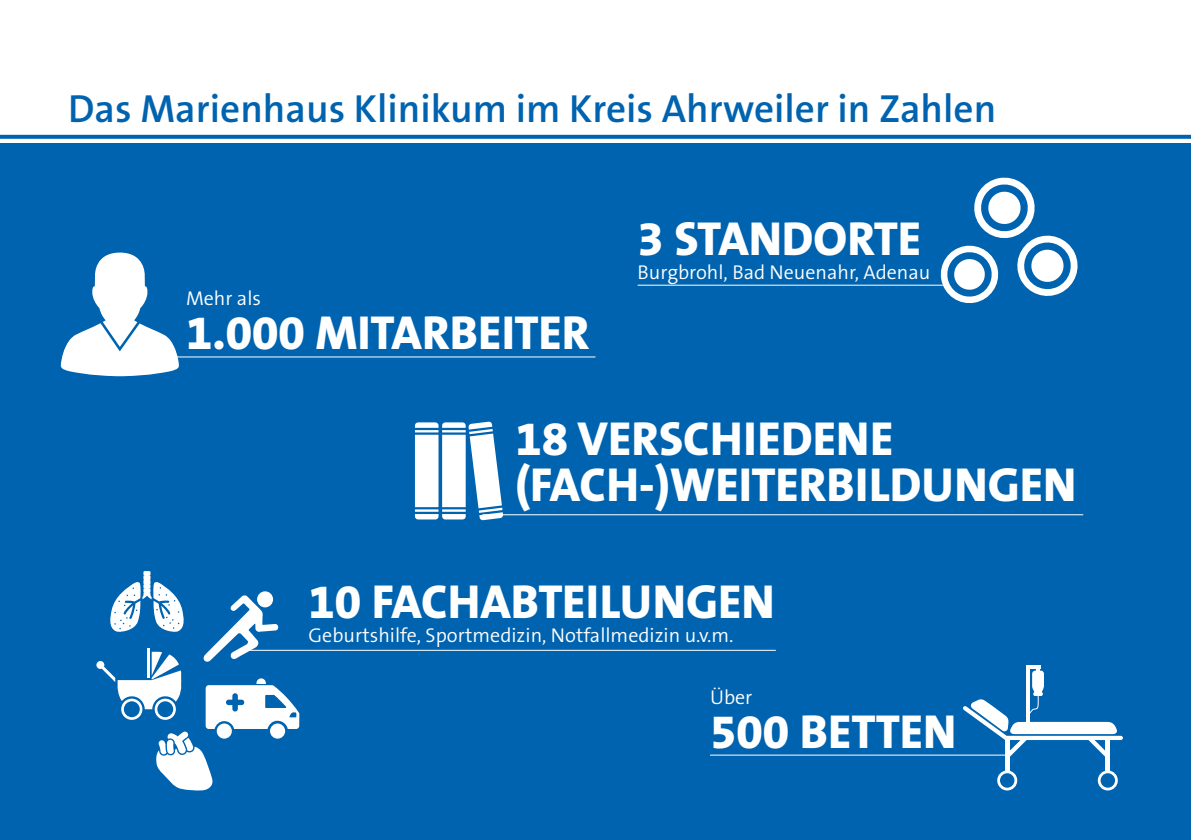
<style>
.page{position:relative;width:1191px;height:840px;background:#fff}
.page>*{position:absolute;margin:0;border:0;box-sizing:border-box;transform-origin:0 0}
.t1{font:800 48px/46px "The Sans B8";color:#fff}
.t2{font:600 39.4px "The Sans B6";color:#0063af}
.t3{font:300 20px "The Sans B4";color:#fff}
</style>
<div class="page">
<div style="left:0;top:144px;width:1191px;height:695px;background:#0063af"></div>
<hr style="left:637px;top:285px;width:321px;height:1px;background:#fff">
<hr style="left:124px;top:356px;width:471px;height:1px;background:#fff">
<hr style="left:482px;top:514px;width:601px;height:1px;background:#fff">
<hr style="left:710px;top:754px;width:297px;height:1px;background:#fff">
<svg style="left:938px;top:177px;width:140px;height:127px"></svg>
<svg style="left:415px;top:421px;width:88px;height:99px"></svg>
<svg style="left:0;top:135px;width:1191px;height:4px;background:#0c6ab2"></svg>
<svg style="left:61px;top:252px;width:118px;height:124px"></svg>
<hr style="left:246px;top:649px;width:530px;height:1px;background:#fff">
<svg style="left:96px;top:660px;width:8px;height:8px"></svg>
<svg style="left:101px;top:571px;width:198px;height:219px"></svg>
<hr style="left:1005px;top:737px;width:4px;height:46px;background:#fff">
<svg style="left:1027px;top:665px;width:9px;height:3px"></svg>
<hr style="left:1036px;top:665px;width:4px;height:22px;background:#fff">
<div style="left:1105px;top:737px;width:5px;height:46px;background:#fff"></div>
<svg style="left:997px;top:770px;width:20px;height:20px"></svg>
<svg style="left:1097px;top:770px;width:20px;height:20px"></svg>
<div style="left:1000px;top:772px;width:14px;height:15px;background:#0063af;border-radius:50%"></div>
<div style="left:1100px;top:772px;width:15px;height:15px;background:#0063af;border-radius:50%"></div>
<svg style="left:962px;top:670px;width:161px;height:88px"></svg>
<p class="t2" style="left:68px;top:87px;width:929px">Das Marienhaus Klinikum im Kreis Ahrweiler in Zahlen</p>
<p class="t3" style="left:186px;top:287px;width:77px">Mehr als</p>
<p class="t1" style="left:186px;top:310px;width:405px">1.000 MITARBEITER</p>
<p class="t1" style="left:637px;top:217px;width:285px">3 STANDORTE</p>
<p class="t3" style="left:637px;top:262px;width:294px">Burgbrohl, Bad Neuenahr, Adenau</p>
<p class="t1" style="left:515px;top:416px;width:562px">18 VERSCHIEDENE (FACH-)WEITERBILDUNGEN</p>
<p class="t1" style="left:308px;top:580px;width:468px">10 FACHABTEILUNGEN</p>
<p class="t3" style="left:308px;top:624px;width:426px">Geburtshilfe, Sportmedizin, Notfallmedizin u.v.m.</p>
<p class="t3" style="left:710px;top:686px;width:44px">Über</p>
<p class="t1" style="left:710px;top:710px;width:248px">500 BETTEN</p>
</div>
